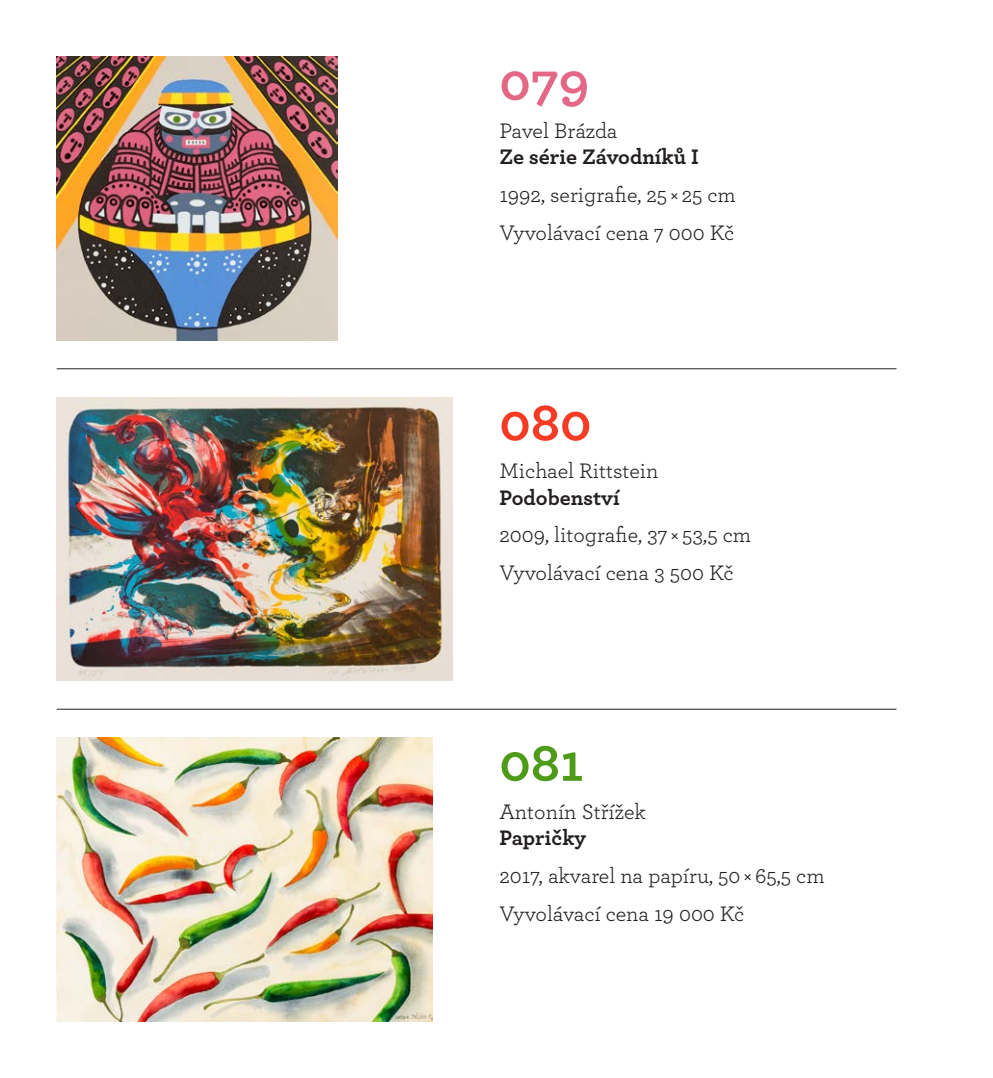
<style>
.page{position:relative;width:993px;height:1078px;background:#fff}
.page>*{position:absolute;margin:0;border:0;box-sizing:border-box;transform-origin:0 0}
.t1{font:700 54px "Archer";color:#4e9b19}
.t2{font:700 54px "Archer";color:#f53b24}
.t3{font:700 54px "Archer";color:#e46785}
.t4{font:22px/37.8px "Archer";color:#231f20}
.t5{font:700 22px "Archer";color:#231f20}
</style>
<div class="page">
<img style="left:57px;top:397px;width:395px;height:283px">
<img style="left:57px;top:57px;width:281px;height:283px">
<img style="left:57px;top:737px;width:375px;height:283px">
<hr style="left:57px;top:368px;width:839px;height:1px;background:#231f20">
<hr style="left:57px;top:708px;width:839px;height:1px;background:#231f20">
<h1 class="t3" style="left:499px;top:39px;width:91px">079</h1>
<p class="t4" style="left:499px;top:110px;width:120px">Pavel Brázda</p>
<p class="t5" style="left:499px;top:139px;width:201px">Ze série Závodníků I</p>
<p class="t4" style="left:499px;top:175px;width:238px">1992, serigrafie, 25 × 25 cm<br>Vyvolávací cena 7 000 Kč</p>
<h1 class="t2" style="left:499px;top:379px;width:94px">080</h1>
<p class="t4" style="left:499px;top:451px;width:161px">Michael Rittstein</p>
<p class="t5" style="left:499px;top:480px;width:122px">Podobenství</p>
<p class="t4" style="left:499px;top:515px;width:253px">2009, litografie, 37 × 53‚5 cm<br>Vyvolávací cena 3 500 Kč</p>
<h1 class="t1" style="left:499px;top:720px;width:86px">081</h1>
<p class="t4" style="left:499px;top:791px;width:148px">Antonín Střížek</p>
<p class="t5" style="left:499px;top:820px;width:88px">Papričky</p>
<p class="t4" style="left:499px;top:855px;width:327px">2017, akvarel na papíru, 50 × 65‚5 cm<br>Vyvolávací cena 19 000 Kč</p>
</div>
